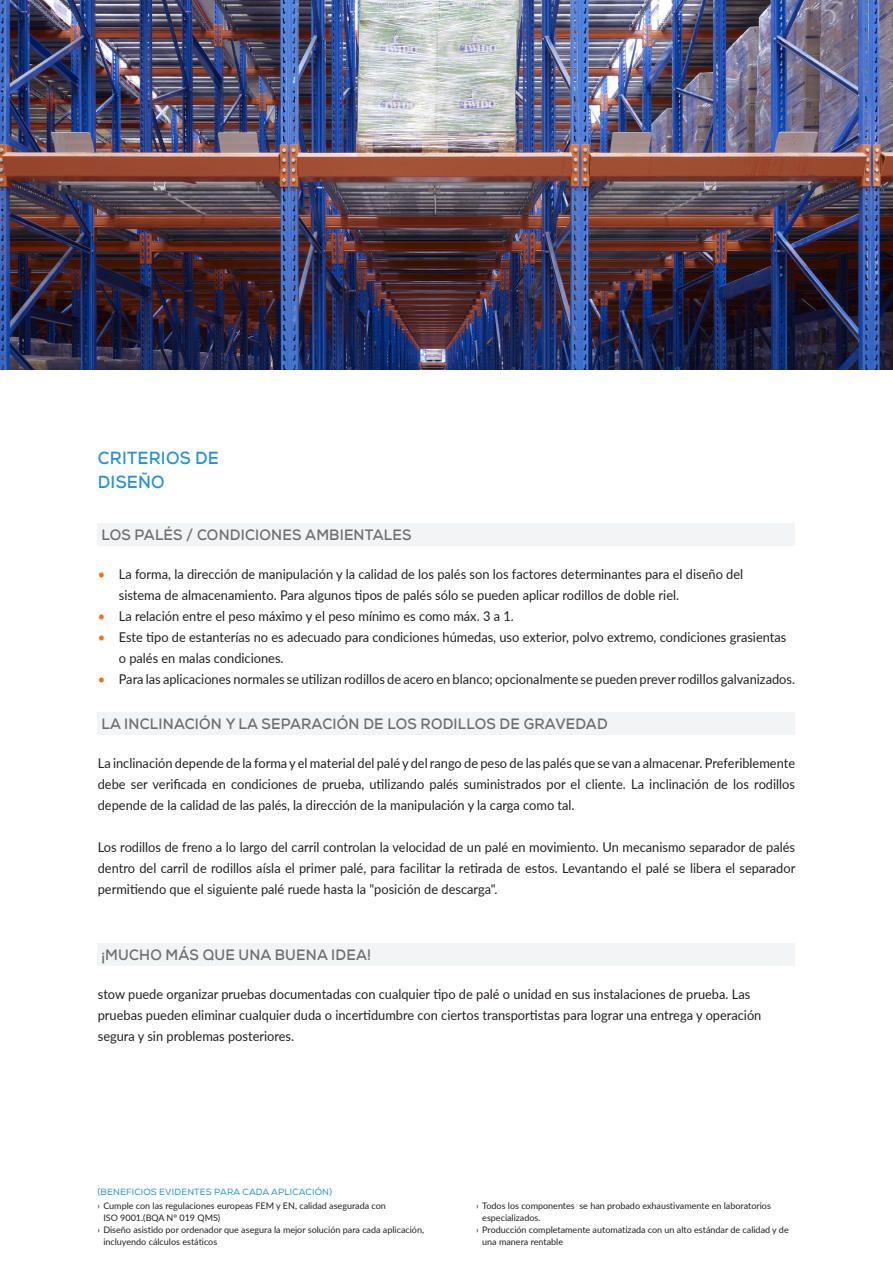
<style>
.page{position:relative;width:893px;height:1263px;background:#fff}
.page>*{position:absolute;margin:0;border:0;box-sizing:border-box;transform-origin:0 0}
.t1{font:700 17.55px/24px "Nexa";letter-spacing:.015em;color:#2a92d0;scale:.95 1}
.t2{font:700 15px "Nexa";letter-spacing:.015em;color:#6d6e71;scale:.95 1}
.t3{font:13.5px/21px "Lato";color:#231f20;scale:.95 1}
.t4{font:9px "Lato";color:#231f20}
.t5{font:9px "Nexa";letter-spacing:.015em;color:#2a92d0}
.s1{color:#f36e21}
</style>
<div class="page">
<img style="left:0;top:0;width:893px;height:369px">
<div style="left:98px;top:944px;width:697px;height:22px;background:#f3f4f5"></div>
<div style="left:98px;top:523px;width:697px;height:22px;background:#f3f4f5"></div>
<div style="left:98px;top:712px;width:697px;height:22px;background:#f3f4f5"></div>
<p class="t1" style="left:98px;top:446px;width:129px">CRITERIOS DE<br>DISEÑO</p>
<p class="t2" style="left:101px;top:525px;width:328px">LOS PALÉS / CONDICIONES AMBIENTALES</p>
<p class="t3" style="left:119px;top:563px;width:659px;text-indent:-21px"><span class="s1">•</span> La forma, la dirección de manipulación y la calidad de los palés son los factores determinantes para el diseño del sistema de almacenamiento. Para algunos tipos de palés sólo se pueden aplicar rodillos de doble riel.</p>
<p class="t3" style="left:98px;top:605px;width:439px"><span class="s1">•</span> La relación entre el peso máximo y el peso mínimo es como máx. 3 a 1.</p>
<p class="t3" style="left:119px;top:626px;width:704px;text-indent:-21px"><span class="s1">•</span> Este tipo de estanterías no es adecuado para condiciones húmedas, uso exterior, polvo extremo, condiciones grasientas o palés en malas condiciones.</p>
<p class="t3" style="left:98px;top:668px;width:735px"><span class="s1">•</span> Para las aplicaciones normales se utilizan rodillos de acero en blanco; opcionalmente se pueden prever rodillos galvanizados.</p>
<p class="t2" style="left:101px;top:714px;width:534px">LA INCLINACIÓN Y LA SEPARACIÓN DE LOS RODILLOS DE GRAVEDAD</p>
<p class="t3" style="left:98px;top:752px;width:735px;text-align:justify">La inclinación depende de la forma y el material del palé y del rango de peso de las palés que se van a almacenar. Preferiblemente debe ser verificada en condiciones de prueba, utilizando palés suministrados por el cliente. La inclinación de los rodillos depende de la calidad de las palés, la dirección de la manipulación y la carga como tal.</p>
<p class="t3" style="left:98px;top:836px;width:736px;text-align:justify">Los rodillos de freno a lo largo del carril controlan la velocidad de un palé en movimiento. Un mecanismo separador de palés dentro del carril de rodillos aísla el primer palé, para facilitar la retirada de estos. Levantando el palé se libera el separador permitiendo que el siguiente palé ruede hasta la "posición de descarga".</p>
<p class="t2" style="left:101px;top:945px;width:285px">¡MUCHO MÁS QUE UNA BUENA IDEA!</p>
<p class="t3" style="left:98px;top:983px;width:700px">stow puede organizar pruebas documentadas con cualquier tipo de palé o unidad en sus instalaciones de prueba. Las pruebas pueden eliminar cualquier duda o incertidumbre con ciertos transportistas para lograr una entrega y operación segura y sin problemas posteriores.</p>
<p class="t5" style="left:97px;top:1186px;width:236px">(BENEFICIOS EVIDENTES PARA CADA APLICACIÓN)</p>
<p class="t4" style="left:97px;top:1199px;width:290px">› Cumple con las regulaciones europeas FEM y EN, calidad asegurada con</p>
<p class="t4" style="left:103px;top:1211px;width:118px">ISO 9001.(BQA N° 019 QMS)</p>
<p class="t4" style="left:97px;top:1223px;width:328px">› Diseño asistido por ordenador que asegura la mejor solución para cada aplicación,</p>
<p class="t4" style="left:103px;top:1235px;width:115px">incluyendo cálculos estáticos</p>
<p class="t4" style="left:476px;top:1199px;width:296px">› Todos los componentes se han probado exhaustivamente en laboratorios</p>
<p class="t4" style="left:482px;top:1211px;width:60px">especializados.</p>
<p class="t4" style="left:476px;top:1223px;width:314px">› Producción completamente automatizada con un alto estándar de calidad y de</p>
<p class="t4" style="left:482px;top:1235px;width:82px">una manera rentable</p>
</div>
